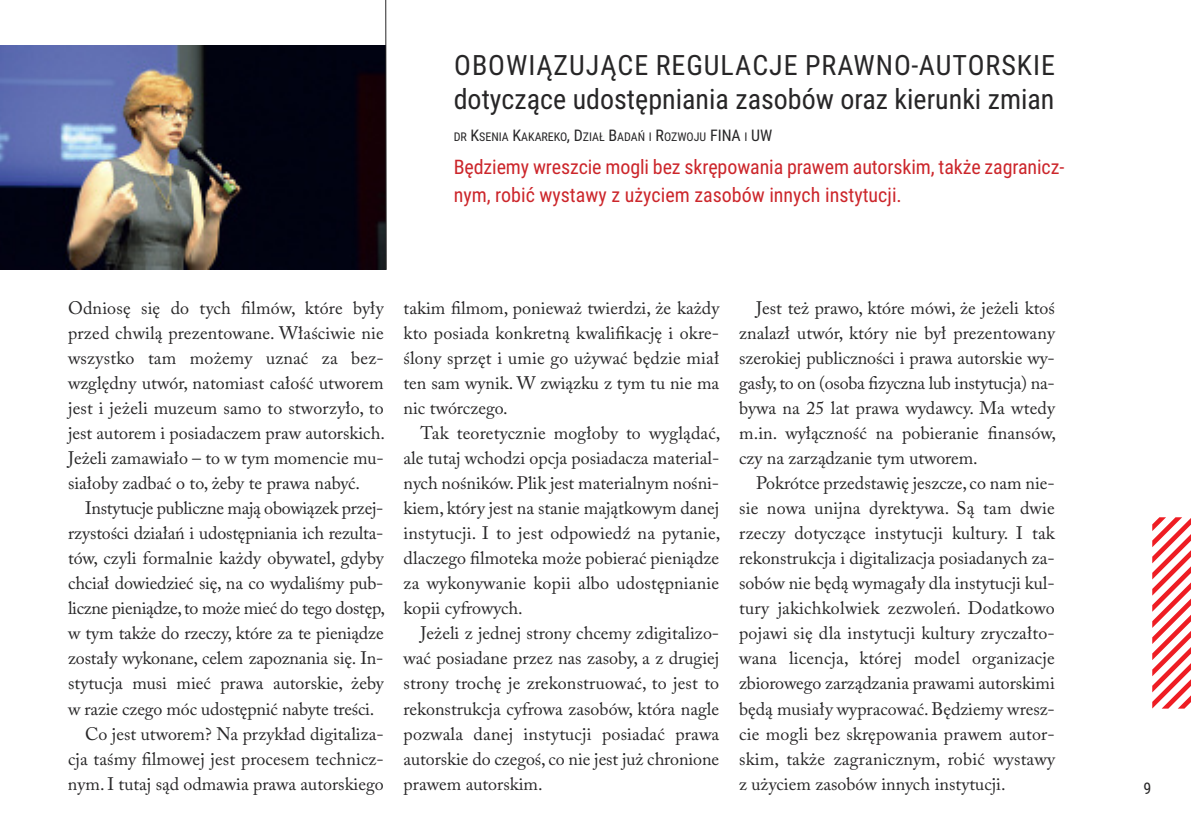
<style>
.page{position:relative;width:1191px;height:840px;background:#fff}
.page>*{position:absolute;margin:0;border:0;box-sizing:border-box;transform-origin:0 0}
.t1{font:28px/34px "Roboto Condensed";letter-spacing:.035em;color:#272627}
.t2{font:20px/28px "Roboto Condensed";letter-spacing:-.005em;color:#cc262b}
.t3{font:18px/25px "Adobe Caslon Pro";color:#272627;text-align:justify}
.t4{font:18px "Adobe Caslon Pro";letter-spacing:-.02em;color:#272627}
.t5{font:16px "Roboto Condensed";color:#272627}
.t6{font:12px "Roboto Condensed";color:#272627}
.s1{font-size:16px}
</style>
<div class="page">
<img style="left:0;top:45px;width:385px;height:224px">
<svg style="left:1152px;top:517px;width:39px;height:191px"></svg>
<hr style="left:385px;top:0;width:1px;height:270px;background:#272627">
<h1 class="t1" style="left:454px;top:48px;width:603px">obowiązujące Regulacje pRawno-auToRskie dotyczące udostępniania zasobów oraz kierunki zmian</h1>
<p class="t6" style="left:454px;top:129px;width:320px">dR <span class="s1">k</span>senia <span class="s1">k</span>akaReko<span class="s1">, d</span>ział <span class="s1">b</span>adań i <span class="s1">R</span>ozwoju <span class="s1">Fina</span> i <span class="s1">uw</span></p>
<p class="t2" style="left:454px;top:153px;width:612px">będziemy wreszcie mogli bez skrępowania prawem autorskim, także zagranicz&shy;nym, robić wystawy z użyciem zasobów innych instytucji.</p>
<p class="t3" style="left:68px;top:297px;width:318px">odniosę się do tych filmów, które były przed chwilą prezentowane. Właściwie nie wszystko tam możemy uznać za bez&shy;względny utwór, natomiast całość utworem jest i jeżeli muzeum samo to stworzyło, to jest autorem i posiadaczem praw autorskich. jeżeli zamawiało – to w tym momencie mu&shy;siałoby zadbać o to, żeby te prawa nabyć.</p>
<p class="t3" style="left:85px;top:497px;width:300px">instytucje publiczne mają obowiązek przej-</p>
<p class="t3" style="left:68px;top:522px;width:317px">rzystości działań i udostępniania ich rezulta-</p>
<p class="t3" style="left:68px;top:547px;width:317px">tów, czyli formalnie każdy obywatel, gdyby</p>
<p class="t3" style="left:68px;top:572px;width:317px">chciał dowiedzieć się, na co wydaliśmy pub-</p>
<p class="t4" style="left:68px;top:601px;width:318px">liczne pieniądze,to może mieć do tego dostęp,</p>
<p class="t3" style="left:68px;top:622px;width:317px">w tym także do rzeczy, które za te pieniądze</p>
<p class="t3" style="left:68px;top:647px;width:317px">zostały wykonane, celem zapoznania się. in-</p>
<p class="t3" style="left:68px;top:672px;width:317px">stytucja musi mieć prawa autorskie, żeby</p>
<p class="t3" style="left:68px;top:697px;width:308px">w razie czego móc udostępnić nabyte treści.</p>
<p class="t3" style="left:85px;top:722px;width:300px">co jest utworem? na przykład digitaliza-</p>
<p class="t3" style="left:68px;top:747px;width:317px">cja taśmy filmowej jest procesem technicz-</p>
<p class="t3" style="left:68px;top:772px;width:317px">nym. i tutaj sąd odmawia prawa autorskiego</p>
<p class="t3" style="left:403px;top:297px;width:317px">takim filmom, ponieważ twierdzi, że każdy kto posiada konkretną kwalifikację i okre&shy;ślony sprzęt i umie go używać będzie miał ten sam wynik. W związku z tym tu nie ma nic twórczego.</p>
<p class="t3" style="left:403px;top:422px;width:318px;text-indent:17px">tak teoretycznie mogłoby to wyglądać, ale tutaj wchodzi opcja posiadacza material&shy;nych nośników.plik jest materialnym nośni&shy;kiem, który jest na stanie majątkowym danej instytucji. i to jest odpowiedź na pytanie, dlaczego filmoteka może pobierać pieniądze za wykonywanie kopii albo udostępnianie kopii cyfrowych.</p>
<p class="t3" style="left:403px;top:622px;width:318px;text-indent:17px">jeżeli z jednej strony chcemy zdigitalizo&shy;wać posiadane przez nas zasoby, a z drugiej strony trochę je zrekonstruować, to jest to rekonstrukcja cyfrowa zasobów, która nagle pozwala danej instytucji posiadać prawa autorskie do czegoś, co nie jest już chronione prawem autorskim.</p>
<p class="t3" style="left:739px;top:297px;width:318px;text-indent:17px">jest też prawo, które mówi, że jeżeli ktoś znalazł utwór, który nie był prezentowany szerokiej publiczności i prawa autorskie wy&shy;gasły,to on (osoba fizyczna lub instytucja) na&shy;bywa na 25 lat prawa wydawcy. Ma wtedy m.in. wyłączność na pobieranie finansów, czy na zarządzanie tym utworem.</p>
<p class="t3" style="left:739px;top:472px;width:317px;text-indent:17px">pokrótce przedstawię jeszcze, co nam nie&shy;sie nowa unijna dyrektywa. Są tam dwie rzeczy dotyczące instytucji kultury. i tak rekonstrukcja i digitalizacja posiadanych za&shy;sobów nie będą wymagały dla instytucji kul&shy;tury jakichkolwiek zezwoleń. dodatkowo pojawi się dla instytucji kultury zryczałto&shy;wana licencja, której model organizacje zbiorowego zarządzania prawami autorskimi będą musiały wypracować. Będziemy wresz&shy;cie mogli bez skrępowania prawem autor&shy;skim, także zagranicznym, robić wystawy z użyciem zasobów innych instytucji.</p>
<p class="t5" style="left:1143px;top:779px;width:9px">9</p>
</div>
